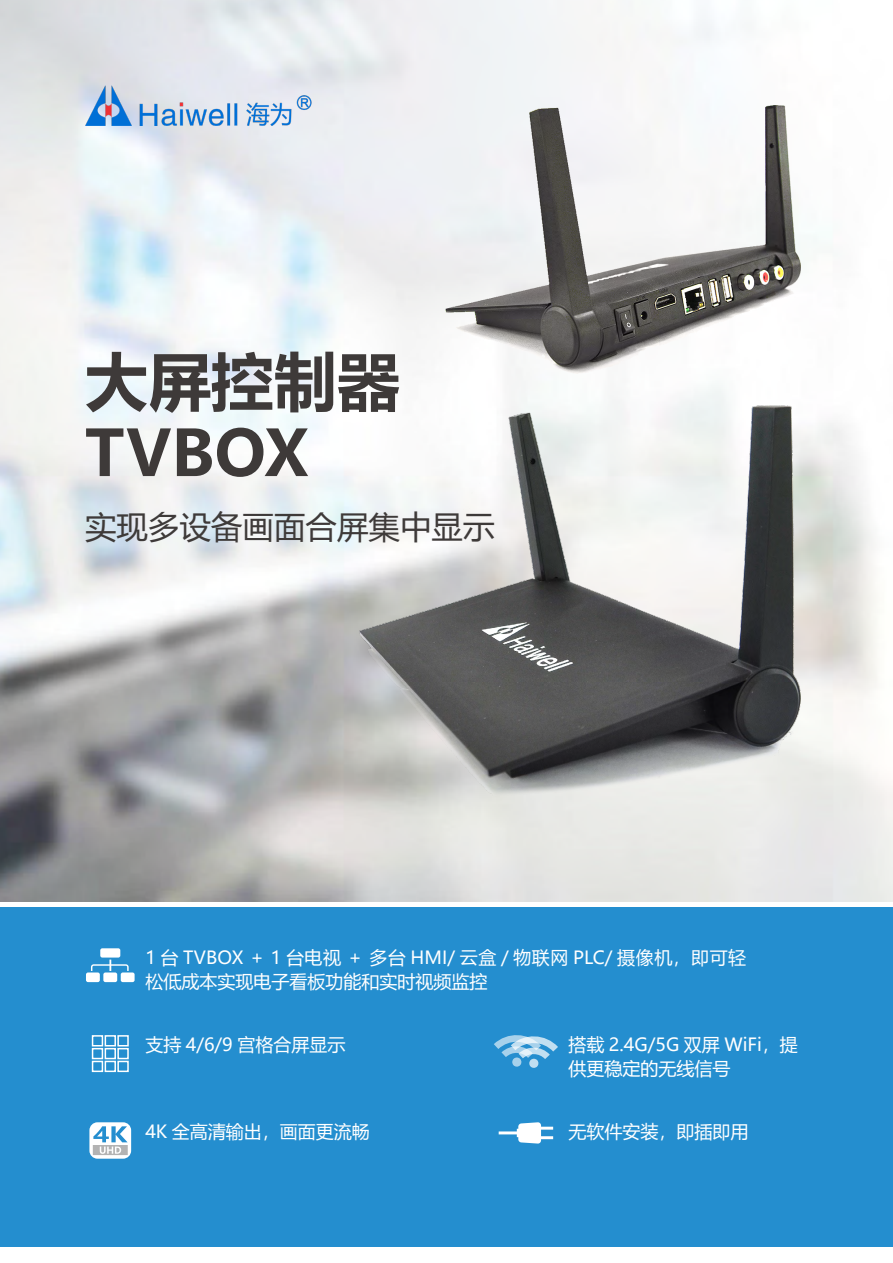
<style>
.page{position:relative;width:893px;height:1263px;background:#fff}
.page>*{position:absolute;margin:0;border:0;box-sizing:border-box;transform-origin:0 0}
.t1{font:700 63px/72px "Microsoft Ya Hei";color:#3e3a39}
.t2{font:31.5px "Microsoft Ya Hei";color:#3e3a39}
.t3{font:18px/24px "Microsoft Ya Hei";color:#fff}
</style>
<div class="page">
<img style="left:0;top:0;width:893px;height:902px">
<img style="left:85px;top:85px;width:230px;height:41px">
<div style="left:0;top:907px;width:893px;height:340px;background:#248ecf"></div>
<img style="left:446px;top:105px;width:354px;height:268px">
<img style="left:359px;top:405px;width:441px;height:399px">
<div style="left:100px;top:948px;width:20px;height:9px;background:#fff;border-radius:2px"></div>
<div style="left:86px;top:972px;width:14px;height:10px;background:#fff;border-radius:2px"></div>
<div style="left:103px;top:972px;width:14px;height:10px;background:#fff;border-radius:2px"></div>
<div style="left:121px;top:972px;width:14px;height:10px;background:#fff;border-radius:2px"></div>
<svg style="left:91px;top:959px;width:38px;height:12px"></svg>
<div style="left:92px;top:1035px;width:11px;height:11px;border:2px solid #fff"></div>
<div style="left:105px;top:1035px;width:11px;height:11px;border:2px solid #fff"></div>
<div style="left:117px;top:1035px;width:12px;height:11px;border:2px solid #fff"></div>
<div style="left:92px;top:1048px;width:11px;height:11px;border:2px solid #fff"></div>
<div style="left:105px;top:1048px;width:11px;height:11px;border:2px solid #fff"></div>
<div style="left:117px;top:1048px;width:12px;height:11px;border:2px solid #fff"></div>
<div style="left:92px;top:1061px;width:11px;height:11px;border:2px solid #fff"></div>
<div style="left:105px;top:1061px;width:11px;height:11px;border:2px solid #fff"></div>
<div style="left:117px;top:1061px;width:12px;height:11px;border:2px solid #fff"></div>
<svg style="left:89px;top:1122px;width:42px;height:37px"></svg>
<svg style="left:494px;top:1035px;width:64px;height:33px"></svg>
<svg style="left:499px;top:1122px;width:54px;height:21px"></svg>
<h1 class="t1" style="left:85px;top:343px;width:316px">大屏控制器<br>TVBOX</h1>
<h2 class="t2" style="left:85px;top:506px;width:411px">实现多设备画面合屏集中显示</h2>
<p class="t3" style="left:145px;top:945px;width:602px">1 台 TVBOX + 1 台电视 + 多台 HMI/ 云盒 / 物联网 PLC/ 摄像机，即可轻松低成本实现电子看板功能和实时视频监控</p>
<p class="t3" style="left:145px;top:1031px;width:202px">支持 4/6/9 宫格合屏显示</p>
<p class="t3" style="left:568px;top:1031px;width:231px">搭载 2.4G/5G 双屏 WiFi，提供更稳定的无线信号</p>
<p class="t3" style="left:145px;top:1119px;width:226px">4K 全高清输出，画面更流畅</p>
<p class="t3" style="left:568px;top:1119px;width:181px">无软件安装，即插即用</p>
</div>
